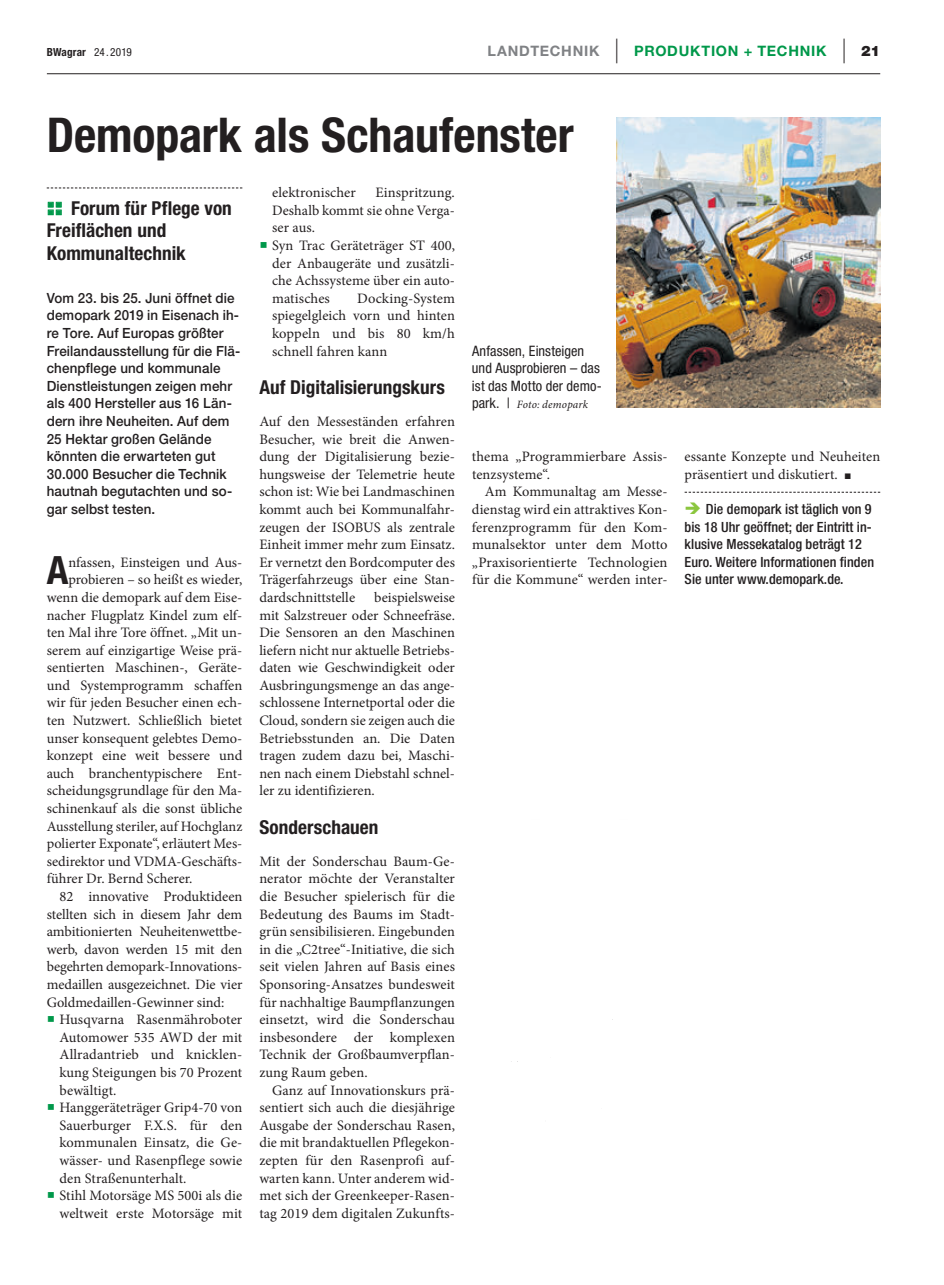
<style>
.page{position:relative;width:944px;height:1285px;background:#fff}
.page>*{position:absolute;margin:0;border:0;box-sizing:border-box;transform-origin:0 0}
.t1{font:700 condensed 48px "Helvetica Neue LT Std";color:#231f20}
.t2{font:700 condensed 39px "Helvetica Neue LT Std";color:#231f20}
.t3{font:700 condensed 19.2px/22.4px "Helvetica Neue LT Std";letter-spacing:.005em;color:#231f20}
.t4{font:14.4px/17.5px "Minion Pro";color:#231f20;text-align:justify}
.t5{font:condensed 14.4px/17.5px "Helvetica Neue LT Std";letter-spacing:.005em;color:#231f20}
.t6{font:700 14.4px "Helvetica Neue LT Std";letter-spacing:.055em;color:#00984a}
.t7{font:500 14.1px/17.5px "Helvetica Neue LT Std";letter-spacing:.01em;color:#231f20;scale:.95 1}
.t8{font:500 condensed 14.1px/17.5px "Helvetica Neue LT Std";letter-spacing:.005em;color:#231f20}
.t9{font:italic 11.25px "Minion Pro";letter-spacing:.015em;color:#231f20}
.t10{font:700 condensed 11.25px "Helvetica Neue LT Std";letter-spacing:.01em;color:#231f20}
.s1{font-weight:400}
.s2{color:#808285}
.s3{font-weight:100;font-size:24.6px;color:#231f20}
.s4{font-weight:900;color:#231f20}
.s5{font-weight:900;font-stretch:normal;font-size:24px;color:#00984a}
.s6{font-size:19.95px;color:#00984a}
.s7{font-family:"Helvetica Neue LT Std";font-style:normal;font-stretch:condensed;font-size:14.4px}
</style>
<div class="page">
<hr style="left:47px;top:73px;width:833px;height:1px;background:#231f20">
<svg style="left:47px;top:187px;width:195px;height:1px"></svg>
<svg style="left:48px;top:201px;width:14px;height:14px"></svg>
<img style="left:616px;top:117px;width:264px;height:291px">
<svg style="left:685px;top:491px;width:195px;height:1px"></svg>
<p class="t10" style="left:47px;top:46px;width:87px">BWagrar <span class="s1">24 . 2019</span></p>
<p class="t6" style="left:487px;top:42px;width:394px"><span class="s2">LANDTECHNIK</span> <span class="s3">|</span> PRODUKTION + TECHNIK <span class="s3">|</span> <span class="s4">21</span></p>
<h1 class="t1" style="left:47px;top:105px;width:528px">Demopark als Schaufenster</h1>
<h3 class="t3" style="left:47px;top:196px;width:187px"><span class="s5">::</span> Forum für Pflege von<br>Freiflächen und<br>Kommunaltechnik</h3>
<p class="t7" style="left:47px;top:289px;width:205px">Vom 23. bis 25. Juni öffnet die demopark 2019 in Eisenach ih&shy;re Tore. Auf Europas größter<br>Freilandausstellung für die Flä&shy;chenpflege und kommunale<br>Dienstleistungen zeigen mehr als 400 Hersteller aus 16 Län&shy;dern ihre Neuheiten. Auf dem<br>25 Hektar großen Gelände könnten die erwarteten gut<br>30.000 Besucher die Technik hautnah begutachten und so&shy;gar selbst testen.</p>
<h2 class="t2" style="left:47px;top:546px;width:23px">A</h2>
<p class="t4" style="left:68px;top:553px;width:175px">nfassen, Einsteigen und Aus-</p>
<p class="t4" style="left:68px;top:570px;width:175px">probieren – so heißt es wieder,</p>
<p class="t4" style="left:47px;top:588px;width:197px">wenn die demopark auf dem Eise-</p>
<p class="t4" style="left:47px;top:605px;width:197px">nacher Flugplatz Kindel zum elf-</p>
<p class="t4" style="left:47px;top:623px;width:197px">ten Mal ihre Tore öffnet. „Mit un-</p>
<p class="t4" style="left:47px;top:640px;width:197px">serem auf einzigartige Weise prä-</p>
<p class="t4" style="left:47px;top:658px;width:197px">sentierten Maschinen-, Geräte-</p>
<p class="t4" style="left:47px;top:676px;width:197px">und Systemprogramm schaffen</p>
<p class="t4" style="left:47px;top:693px;width:197px">wir für jeden Besucher einen ech-</p>
<p class="t4" style="left:47px;top:711px;width:197px">ten Nutzwert. Schließlich bietet</p>
<p class="t4" style="left:47px;top:728px;width:197px">unser konsequent gelebtes Demo-</p>
<p class="t4" style="left:47px;top:746px;width:197px">konzept eine weit bessere und</p>
<p class="t4" style="left:47px;top:764px;width:197px">auch branchentypischere Ent-</p>
<p class="t4" style="left:47px;top:781px;width:197px">scheidungsgrundlage für den Ma-</p>
<p class="t4" style="left:47px;top:799px;width:197px">schinenkauf als die sonst übliche</p>
<p class="t4" style="left:47px;top:816px;width:197px">Ausstellung steriler, auf Hochglanz</p>
<p class="t4" style="left:47px;top:834px;width:197px">polierter Exponate“, erläutert Mes-</p>
<p class="t4" style="left:47px;top:851px;width:197px">sedirektor und VDMA-Geschäfts-</p>
<p class="t4" style="left:47px;top:869px;width:147px">führer Dr. Bernd Scherer.</p>
<p class="t4" style="left:59px;top:887px;width:184px">82 innovative Produktideen</p>
<p class="t4" style="left:47px;top:904px;width:197px">stellten sich in diesem Jahr dem</p>
<p class="t4" style="left:47px;top:922px;width:197px">ambitionierten Neuheitenwettbe-</p>
<p class="t4" style="left:47px;top:939px;width:197px">werb, davon werden 15 mit den</p>
<p class="t4" style="left:47px;top:957px;width:197px">begehrten demopark-Innovations-</p>
<p class="t4" style="left:47px;top:975px;width:197px">medaillen ausgezeichnet. Die vier</p>
<p class="t4" style="left:47px;top:992px;width:179px">Goldmedaillen-Gewinner sind:</p>
<p class="t4" style="left:59px;top:1010px;width:184px;text-indent:-13px"><span class="s6">■</span> Husqvarna Rasenmähroboter Automower 535 AWD der mit Allradantrieb und knicklen&shy;kung Steigungen bis 70 Prozent bewältigt.</p>
<p class="t4" style="left:59px;top:1098px;width:184px;text-indent:-13px"><span class="s6">■</span> Hanggeräteträger Grip4-70 von Sauerburger F.X.S. für den kommunalen Einsatz, die Ge&shy;wässer- und Rasenpflege sowie den Straßenunterhalt.</p>
<p class="t4" style="left:47px;top:1186px;width:197px;text-align:right"><span class="s6">■</span> Stihl Motorsäge MS 500i als die weltweit erste Motorsäge mit</p>
<p class="t4" style="left:272px;top:183px;width:85px">elektronischer</p>
<p class="t4" style="left:272px;top:183px;width:184px;text-indent:103px">Einspritzung.<br>Deshalb kommt sie ohne Verga&shy;ser aus.</p>
<p class="t4" style="left:272px;top:236px;width:184px;text-indent:-13px"><span class="s6">■</span> Syn Trac Geräteträger ST 400, der Anbaugeräte und zusätzli&shy;che Achssysteme über ein auto&shy;matisches</p>
<p class="t4" style="left:272px;top:289px;width:184px;text-indent:85px">Docking-System spiegelgleich vorn und hinten koppeln und bis 80 km/h schnell fahren kann</p>
<h3 class="t3" style="left:259px;top:375px;width:187px">Auf Digitalisierungskurs</h3>
<p class="t4" style="left:259px;top:412px;width:197px">Auf den Messeständen erfahren Besucher, wie breit die Anwen&shy;dung der Digitalisierung bezie&shy;hungsweise der Telemetrie heute schon ist: Wie bei Landmaschinen kommt auch bei Kommunalfahr&shy;zeugen der ISOBUS als zentrale Einheit immer mehr zum Einsatz.<br>Er vernetzt den Bordcomputer des Trägerfahrzeugs über eine Stan&shy;dardschnittstelle</p>
<p class="t4" style="left:259px;top:588px;width:197px;text-indent:115px">beispielsweise mit Salzstreuer oder Schneefräse.<br>Die Sensoren an den Maschinen liefern nicht nur aktuelle Betriebs&shy;daten wie Geschwindigkeit oder Ausbringungsmenge an das ange&shy;schlossene Internetportal oder die Cloud, sondern sie zeigen auch die Betriebsstunden an. Die Daten tragen zudem dazu bei, Maschi&shy;nen nach einem Diebstahl schnel&shy;ler zu identifizieren.</p>
<h3 class="t3" style="left:259px;top:815px;width:121px">Sonderschauen</h3>
<p class="t4" style="left:259px;top:851px;width:197px">Mit der Sonderschau Baum-Ge&shy;nerator möchte der Veranstalter die Besucher spielerisch für die Bedeutung des Baums im Stadt&shy;grün sensibilisieren. Eingebunden in die „C2tree“-Initiative, die sich seit vielen Jahren auf Basis eines Sponsoring-Ansatzes bundesweit für nachhaltige Baumpflanzungen einsetzt, wird die Sonderschau insbesondere der komplexen Technik der Großbaumverpflan&shy;zung Raum geben.</p>
<p class="t4" style="left:259px;top:1080px;width:197px;text-indent:13px">Ganz auf Innovationskurs prä&shy;sentiert sich auch die diesjährige Ausgabe der Sonderschau Rasen, die mit brandaktuellen Pflegekon&shy;zepten für den Rasenprofi auf&shy;warten kann. Unter anderem wid&shy;met sich der Greenkeeper-Rasen&shy;tag 2019 dem digitalen Zukunfts-</p>
<p class="t5" style="left:472px;top:341px;width:131px">Anfassen, Einsteigen und Ausprobieren – das ist das Motto der demo-</p>
<p class="t9" style="left:472px;top:397px;width:118px"><span class="s7">park. |</span> Foto: demopark</p>
<p class="t4" style="left:472px;top:447px;width:197px">thema „Programmierbare Assis&shy;tenzsysteme“.</p>
<p class="t4" style="left:472px;top:482px;width:197px;text-indent:13px">Am Kommunaltag am Messe&shy;dienstag wird ein attraktives Kon&shy;ferenzprogramm für den Kom&shy;munalsektor unter dem Motto „Praxisorientierte Technologien für die Kommune“ werden inter-</p>
<p class="t4" style="left:685px;top:447px;width:197px">essante Konzepte und Neuheiten präsentiert und diskutiert. ■</p>
<p class="t8" style="left:685px;top:500px;width:191px;text-indent:21px">Die demopark ist täglich von 9 bis 18 Uhr geöffnet; der Eintritt in&shy;klusive Messekatalog beträgt 12<br>Euro. Weitere Informationen finden<br>Sie unter www.demopark.de.</p>
</div>
